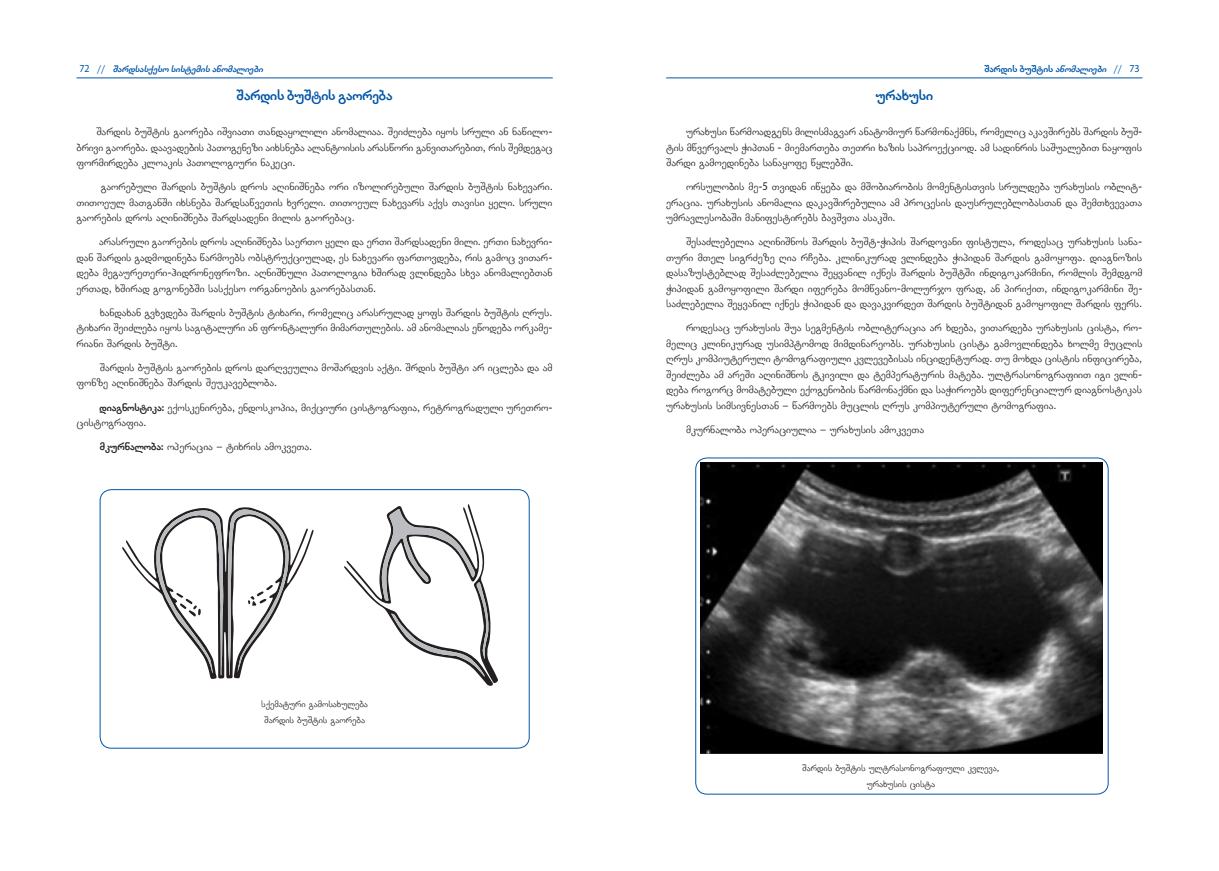
<style>
.page{position:relative;width:1219px;height:871px;background:#fff}
.page>*{position:absolute;margin:0;border:0;box-sizing:border-box;transform-origin:0 0}
.t1{font:700 15px "A Kolkhety N";letter-spacing:-.005em;color:#0155a7}
.t2{font:11px/15.5px "A Kolkhety N";letter-spacing:-.01em;color:#231f20;text-align:justify}
.t3{font:700 10px "A Kolkhety N";color:#0155a7}
.t4{font:9.5px/15.8px "A Kolkhety N";letter-spacing:-.01em;color:#231f20;text-align:center}
.t5{font:italic 700 9.5px "A Kolkhety N";color:#0155a7}
.s1{font-weight:400;font-style:normal;font-size:10px}
.s2{font-style:italic;font-size:9.5px}
.s3{font-weight:400}
.s4{font-weight:700}
</style>
<div class="page">
<hr style="left:77px;top:78px;width:476px;height:1px;background:#0155a7">
<hr style="left:666px;top:78px;width:476px;height:1px;background:#0155a7">
<svg style="left:122px;top:507px;width:192px;height:172px"></svg>
<svg style="left:344px;top:504px;width:154px;height:182px"></svg>
<div style="left:100px;top:489px;width:429px;height:259px;border:1px solid #0155a7;border-radius:11px"></div>
<img style="left:700px;top:462px;width:403px;height:291px">
<div style="left:695px;top:457px;width:413px;height:337px;border:1px solid #0155a7;border-radius:11px"></div>
<p class="t5" style="left:79px;top:64px;width:185px"><span class="s1">72 //</span> SARDSASQESO SISTEMIS ANOMALIEBI</p>
<p class="t3" style="left:984px;top:64px;width:157px">SARDIS BUSTIS <span class="s2">ANOMALIEBI</span> <span class="s3">// 73</span></p>
<h1 class="t1" style="left:237px;top:88px;width:157px">SARDIS BUSTIS GAOREBA</h1>
<p class="t2" style="left:77px;top:125px;width:478px;text-indent:20px">SARDIS BUSTIS GAOREBA ISVIATI TANDAYOLILI ANOMALIAA. SEIZLEBA IYOS SRULI AN NAWILO-BRIVI GAOREBA. DAAVADEBIS PATOGENEZI AIXSNEBA ALANTOISIS ARASWORI GANVITAREBIT, RIS SEMDEGAC FORMIRDEBA KLOAKIS PATOLOGIURI NAKECI.</p>
<p class="t2" style="left:77px;top:180px;width:478px;text-indent:24px">GAOREBULI SARDIS BUSTIS DROS ARINISNEBA ORI IZOLIREBULI SARDIS BUSTIS NAXEVARI.<br>TITOEUL MATGANSI IXSNEBA SARDSAWVETIS XVRELI. TITOEUL NAXEVARS AQVS TAVISI YELI. SRULI GAOREBIS DROS ARINISNEBA SARDSADENI MILIS GAOREBAC.</p>
<p class="t2" style="left:77px;top:235px;width:478px;text-indent:23px">ARASRULI GAOREBIS DROS ARINISNEBA SAERTO YELI DA ERTI SARDSADENI MILI. ERTI NAXEVRI-DAN SARDIS GADMODINEBA WARMOEBS OBSTRUQCIULAD, ES NAXEVARI FARTOVDEBA, RIS GAMOC VITAR-DEBA MEGAURETERI-HIDRONEFROZI. ARNISNULI PATOLOGIA XSIRAD VLINDEBA SXVA ANOMALIEBTAN ERTAD, XSIRAD GOGONEBSI SASQESO ORGANOEBIS GAOREBASTAN.</p>
<p class="t2" style="left:77px;top:305px;width:478px;text-indent:23px">XANDAXAN GVXVDEBA SARDIS BUSTIS TIXARI, ROMELIC ARASRULAD YOFS SARDIS BUSTIS RRUS.<br>TIXARI SEIZLEBA IYOS SAGITALURI AN FRONTALURI MIMARTULEBIS. AM ANOMALIAS EWODEBA ORKAME-RIANI SARDIS BUSTI.</p>
<p class="t2" style="left:77px;top:360px;width:477px;text-indent:23px">SARDIS BUSTIS GAOREBIS DROS DARRVEULIA MOSARDVIS AQTI. SRDIS BUSTI AR ICLEBA DA AM<br>FONZE ARINISNEBA SARDIS SEUKAVEBLOBA.</p>
<p class="t2" style="left:77px;top:400px;width:478px;text-indent:23px"><span class="s4">DIAGNOSTIKA:</span> EQOSKENIREBA, ENDOSKOPIA, MIQCIURI CISTOGRAFIA, RETROGRADULI URETRO-<br>CISTOGRAFIA.</p>
<p class="t2" style="left:100px;top:439px;width:214px"><span class="s4">MKURNALOBA:</span> OPERACIA _ TIXRIS AMOKVETA.</p>
<h1 class="t1" style="left:876px;top:88px;width:59px">URAXUSI</h1>
<p class="t2" style="left:666px;top:125px;width:478px;text-indent:20px">URAXUSI WARMOADGENS MILISMAGVAR ANATOMIUR WARMONAQMNS, ROMELIC AKAVSIREBS SARDIS BUS-TIS MWVERVALS WIPTAN - MIEMARTEBA TETRI XAZIS SAPROEQCIOD. AM SADINRIS SASUALEBIT NAYOFIS SARDI GAMOEDINEBA SANAYOFE WYLEBSI.</p>
<p class="t2" style="left:666px;top:180px;width:478px;text-indent:20px">ORSULOBIS ME-5 TVIDAN IWYEBA DA MSOBIAROBIS MOMENTISTVIS SRULDEBA URAXUSIS OBLIT-ERACIA. URAXUSIS ANOMALIA DAKAVSIREBULIA AM PROCESIS DAUSRULEBLOBASTAN DA SEMTXVEVATA UMRAVLESOBASI MANIFESTIREBS BAVSVTA ASAKSI.</p>
<p class="t2" style="left:666px;top:235px;width:478px;text-align:left;text-indent:20px">SESAZLEBELIA ARINISNOS SARDIS BUST-WIPIS SARDOVANI FISTULA, RODESAC URAXUSIS SANA-TURI MTEL SIGRZEZE RIA RCEBA. KLINIKURAD VLINDEBA WIPIDAN SARDIS GAMOYOFA. DIAGNOZIS DASAZUSTEBLAD SESAZLEBELIA SEYVANIL IQNES SARDIS BUSTSI INDIGOKARMINI, ROMLIS SEMDGOM WIPIDAN GAMOYOFILI SARDI IFEREBA MOMWVANO-MOLURJO FRAD, AN PIRIQIT, INDIGOKARMINI SE-SAZLEBELIA SEYVANIL IQNES WIPIDAN DA DAVAKVIRDET SARDIS BUSTIDAN GAMOYOFIL SARDIS FERS.</p>
<p class="t2" style="left:666px;top:321px;width:478px;text-indent:20px">RODESAC URAXUSIS SUA SEGMENTIS OBLITERACIA AR XDEBA, VITARDEBA URAXUSIS CISTA, RO-MELIC KLINIKURAD USIMPTOMOD MIMDINAREOBS. URAXUSIS CISTA GAMOVLINDEBA XOLME MUCLIS RRUS KOMPIUTERULI TOMOGRAFIULI KVLEVEBISAS INCIDENTURAD. TU MOXDA CISTIS INFICIREBA, SEIZLEBA AM ARESI ARINISNOS TKIVILI DA TEMPERATURIS MATEBA. ULTRASONOGRAFIIT IGI VLIN-DEBA ROGORC MOMATEBULI EQOGENOBIS WARMONAQMNI DA SAWIROEBS DIFERENCIALUR DIAGNOSTIKAS URAXUSIS SIMSIVNESTAN _ WARMOEBS MUCLIS RRUS KOMPIUTERULI TOMOGRAFIA.</p>
<p class="t2" style="left:686px;top:422px;width:240px">MKURNALOBA OPERACIULIA _ URAXUSIS AMOKVETA</p>
<p class="t4" style="left:261px;top:696px;width:108px">SQEMATURI GAMOSAXULEBA<br>SARDIS BUSTIS GAOREBA</p>
<p class="t4" style="left:802px;top:760px;width:199px">SARDIS BUSTIS ULTRASONOGRAFIULI KVLEVA,<br>URAXUSIS CISTA</p>
</div>
